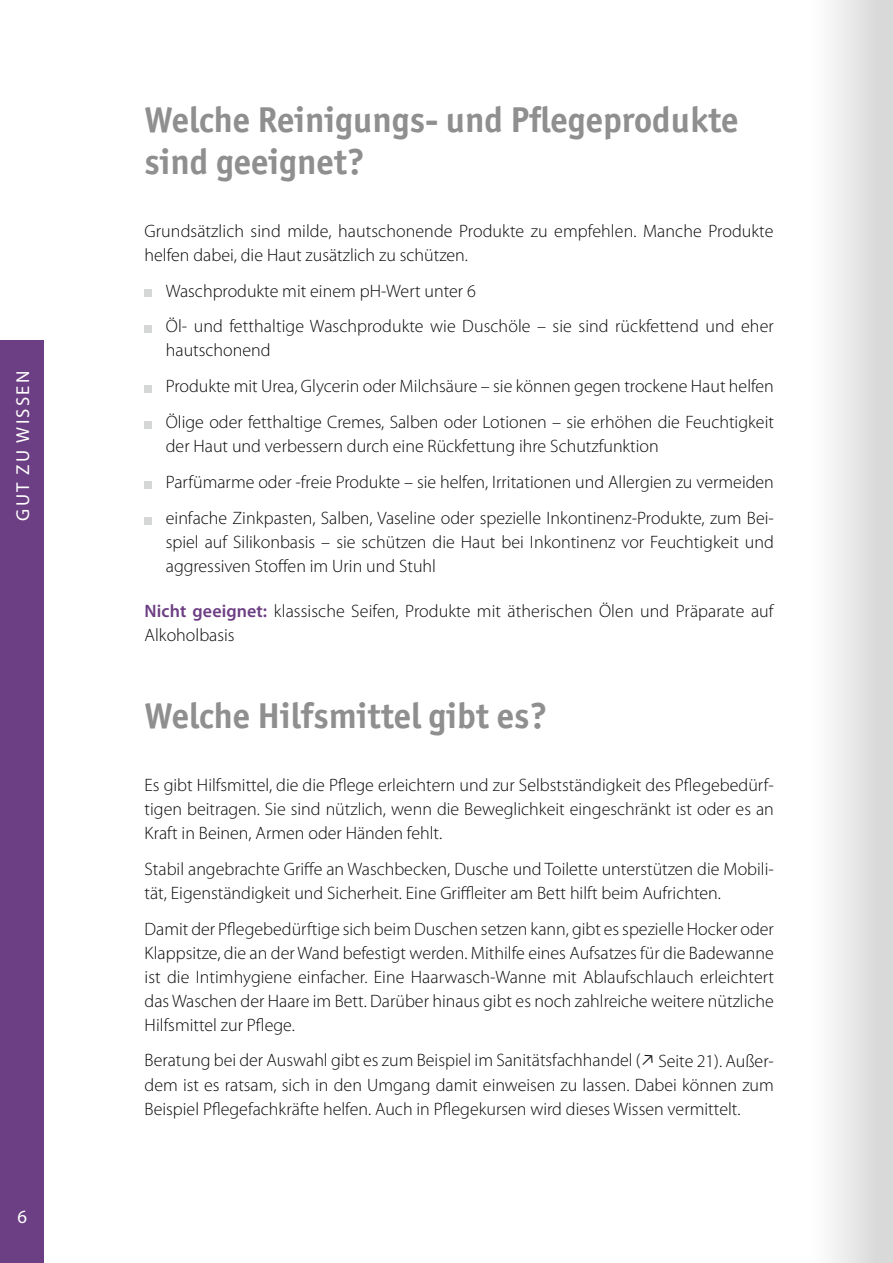
<style>
.page{position:relative;width:893px;height:1263px;background:#fff}
.page>*{position:absolute;margin:0;border:0;box-sizing:border-box;transform-origin:0 0}
.t1{font:700 36px/42px "Officina Sans ITC Std";color:#8f8f8f}
.t2{font:18.75px "Myriad Pro";letter-spacing:.12em;color:#fff}
.t3{font:300 18px/24px "Myriad Pro";color:#0a0a0a}
.s1{font-weight:600;color:#6c3e83}
</style>
<div class="page">
<div style="left:0;top:340px;width:44px;height:923px;background:#6c3e83"></div>
<div style="left:145px;top:290px;width:7px;height:7px;background:#d5d6d6"></div>
<div style="left:145px;top:325px;width:7px;height:7px;background:#d5d6d6"></div>
<div style="left:145px;top:385px;width:7px;height:7px;background:#d5d6d6"></div>
<div style="left:145px;top:421px;width:7px;height:7px;background:#d5d6d6"></div>
<div style="left:145px;top:481px;width:7px;height:7px;background:#d5d6d6"></div>
<div style="left:145px;top:517px;width:7px;height:7px;background:#d5d6d6"></div>
<div style="left:807px;top:0;width:86px;height:1263px;background:linear-gradient(to right,#fff,#d4d4d4)"></div>
<hr style="left:892px;top:0;width:1px;height:1263px;background:#000">
<p class="t2" style="left:13px;top:521px;width:151px;rotate:-90deg">GUT ZU WISSEN</p>
<p class="t2" style="left:17px;top:1206px;width:11px">6</p>
<h1 class="t1" style="left:145px;top:99px;width:595px">Welche Reinigungs- und Pflegeprodukte sind geeignet?</h1>
<p class="t3" style="left:145px;top:218px;width:630px">Grundsätzlich sind milde, hautschonende Produkte zu empfehlen. Manche Produkte helfen dabei, die Haut zusätzlich zu schützen.</p>
<p class="t3" style="left:166px;top:272px;width:609px;line-height:35.8px">Waschprodukte mit einem pH-Wert unter 6<br>Öl- und fetthaltige Waschprodukte wie Duschöle – sie sind rückfettend und eher</p>
<p class="t3" style="left:166px;top:332px;width:610px;line-height:35.8px">hautschonend<br>Produkte mit Urea, Glycerin oder Milchsäure – sie können gegen trockene Haut helfen<br>Ölige oder fetthaltige Cremes, Salben oder Lotionen – sie erhöhen die Feuchtigkeit</p>
<p class="t3" style="left:166px;top:428px;width:610px;line-height:35.8px">der Haut und verbessern durch eine Rückfettung ihre Schutzfunktion<br>Parfümarme oder -freie Produkte – sie helfen, Irritationen und Allergien zu vermeiden einfache Zinkpasten, Salben, Vaseline oder spezielle Inkontinenz-Produkte, zum Bei-</p>
<p class="t3" style="left:166px;top:530px;width:610px">spiel auf Silikonbasis – sie schützen die Haut bei Inkontinenz vor Feuchtigkeit und aggressiven Stoffen im Urin und Stuhl</p>
<p class="t3" style="left:145px;top:598px;width:631px"><span class="s1">Nicht geeignet:</span> klassische Seifen, Produkte mit ätherischen Ölen und Präparate auf<br>Alkoholbasis</p>
<h1 class="t1" style="left:145px;top:695px;width:404px">Welche Hilfsmittel gibt es?</h1>
<p class="t3" style="left:145px;top:772px;width:631px;text-align:justify">Es gibt Hilfsmittel, die die Pflege erleichtern und zur Selbstständigkeit des Pflegebedürf&shy;tigen beitragen. Sie sind nützlich, wenn die Beweglichkeit eingeschränkt ist oder es an Kraft in Beinen, Armen oder Händen fehlt.</p>
<p class="t3" style="left:145px;top:856px;width:631px">Stabil angebrachte Griffe an Waschbecken, Dusche und Toilette unterstützen die Mobili&shy;tät, Eigenständigkeit und Sicherheit. Eine Griffleiter am Bett hilft beim Aufrichten.</p>
<p class="t3" style="left:145px;top:916px;width:631px;text-align:justify">Damit der Pflegebedürftige sich beim Duschen setzen kann, gibt es spezielle Hocker oder Klappsitze, die an der Wand befestigt werden. Mithilfe eines Aufsatzes für die Badewanne ist die Intimhygiene einfacher. Eine Haarwasch-Wanne mit Ablaufschlauch erleichtert das Waschen der Haare im Bett. Darüber hinaus gibt es noch zahlreiche weitere nützliche Hilfsmittel zur Pflege.</p>
<p class="t3" style="left:145px;top:1048px;width:631px;text-align:justify">Beratung bei der Auswahl gibt es zum Beispiel im Sanitätsfachhandel (□ Seite 21). Außer&shy;dem ist es ratsam, sich in den Umgang damit einweisen zu lassen. Dabei können zum Beispiel Pflegefachkräfte helfen. Auch in Pflegekursen wird dieses Wissen vermittelt.</p>
</div>
